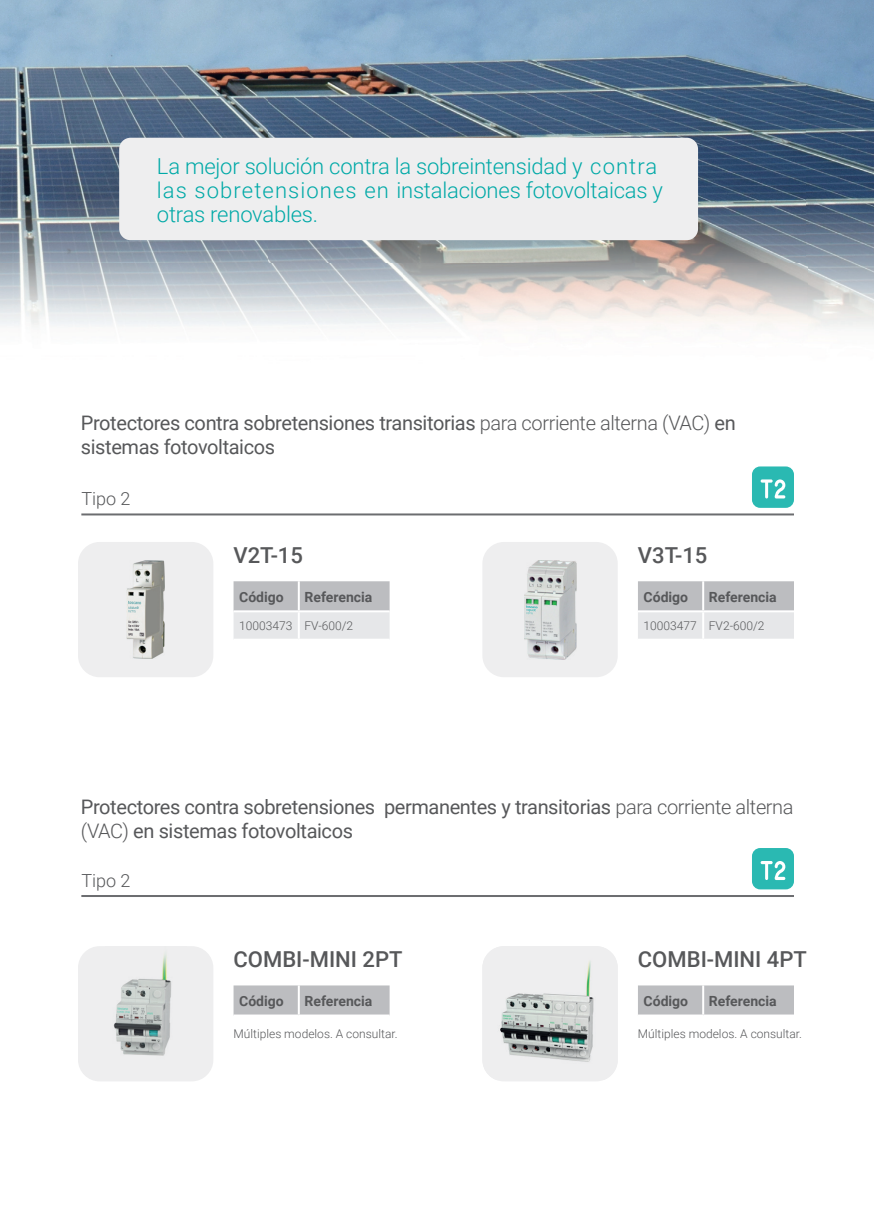
<style>
.page{position:relative;width:874px;height:1225px;background:#fff}
.page>*{position:absolute;margin:0;border:0;box-sizing:border-box;transform-origin:0 0}
.t1{font:300 22px/24px "Roboto";letter-spacing:-.01em;color:#00a9a7}
.t2{font:500 22px "Roboto";color:#57585a}
.t3{font:20px/24px "Roboto";letter-spacing:-.02em;color:#57585a}
.t4{font:300 18px "Roboto";color:#57585a}
.t5{font:700 14px "Roboto";color:#57585a}
.t6{font:300 12px "Roboto";color:#57585a}
.s1{font-weight:300}
</style>
<div class="page">
<img style="left:0;top:0;width:873px;height:329px">
<div style="left:119px;top:138px;width:578px;height:102px;background:#eeeeef;border-radius:11px"></div>
<div style="left:78px;top:542px;width:135px;height:135px;background:#eeeeef;border-radius:22px"></div>
<img style="left:127px;top:560px;width:37px;height:98px">
<div style="left:78px;top:946px;width:135px;height:135px;background:#eeeeef;border-radius:22px"></div>
<img style="left:113px;top:954px;width:59px;height:102px">
<div style="left:482px;top:542px;width:135px;height:135px;background:#eeeeef;border-radius:22px"></div>
<img style="left:524px;top:560px;width:51px;height:99px">
<img style="left:482px;top:946px;width:135px;height:134px">
<svg style="left:233px;top:581px;width:156px;height:57px;background:#d0d1d4"></svg>
<hr style="left:298px;top:581px;width:2px;height:29px;background:#fff">
<hr style="left:233px;top:610px;width:66px;height:2px;background:#fff">
<hr style="left:299px;top:610px;width:90px;height:2px;background:#fff">
<hr style="left:298px;top:612px;width:2px;height:26px;background:#fff">
<div style="left:233px;top:985px;width:156px;height:29px;background:#bcbdc0"></div>
<hr style="left:298px;top:985px;width:2px;height:29px;background:#fff">
<svg style="left:638px;top:581px;width:155px;height:57px;background:#d0d1d4"></svg>
<hr style="left:701px;top:581px;width:2px;height:29px;background:#fff">
<hr style="left:637px;top:610px;width:65px;height:2px;background:#fff">
<hr style="left:702px;top:610px;width:91px;height:2px;background:#fff">
<hr style="left:701px;top:612px;width:2px;height:26px;background:#fff">
<div style="left:638px;top:985px;width:155px;height:29px;background:#bcbdc0"></div>
<hr style="left:701px;top:985px;width:2px;height:29px;background:#fff">
<hr style="left:81px;top:513px;width:712px;height:2px;background:#6c6d70">
<hr style="left:81px;top:895px;width:712px;height:2px;background:#6c6d70">
<div style="left:751px;top:466px;width:42px;height:42px;background:#2ab9b2;border-radius:8px"></div>
<div style="left:751px;top:848px;width:42px;height:41px;background:#2ab9b2;border-radius:8px"></div>
<svg style="left:760px;top:479px;width:25px;height:19px"></svg>
<svg style="left:760px;top:861px;width:25px;height:19px"></svg>
<p class="t1" style="left:157px;top:153px;width:507px">La mejor solución contra la sobreintensidad y contra las sobretensiones en instalaciones fotovoltaicas y otras renovables.</p>
<p class="t3" style="left:81px;top:410px;width:656px">Protectores contra sobretensiones transitorias <span class="s1">para corriente alterna (VAC)</span> en sistemas fotovoltaicos</p>
<p class="t4" style="left:81px;top:486px;width:51px">Tipo 2</p>
<p class="t2" style="left:233px;top:539px;width:71px">V2T-15</p>
<p class="t5" style="left:239px;top:587px;width:46px">Código</p>
<p class="t5" style="left:304px;top:587px;width:69px">Referencia</p>
<p class="t6" style="left:239px;top:617px;width:115px">10003473 FV-600/2</p>
<p class="t2" style="left:637px;top:539px;width:71px">V3T-15</p>
<p class="t5" style="left:643px;top:587px;width:46px">Código</p>
<p class="t5" style="left:708px;top:587px;width:69px">Referencia</p>
<p class="t6" style="left:643px;top:617px;width:122px">10003477 FV2-600/2</p>
<p class="t3" style="left:81px;top:794px;width:713px">Protectores contra sobretensiones permanentes y transitorias <span class="s1">para corriente alterna (VAC)</span> en sistemas fotovoltaicos</p>
<p class="t4" style="left:81px;top:867px;width:51px">Tipo 2</p>
<p class="t2" style="left:233px;top:943px;width:170px">COMBI-MINI 2PT</p>
<p class="t2" style="left:637px;top:943px;width:170px">COMBI-MINI 4PT</p>
<p class="t5" style="left:239px;top:991px;width:46px">Código</p>
<p class="t5" style="left:304px;top:991px;width:69px">Referencia</p>
<p class="t5" style="left:643px;top:991px;width:46px">Código</p>
<p class="t5" style="left:708px;top:991px;width:69px">Referencia</p>
<p class="t6" style="left:233px;top:1025px;width:165px">Múltiples modelos. A consultar.</p>
<p class="t6" style="left:637px;top:1025px;width:165px">Múltiples modelos. A consultar.</p>
</div>
